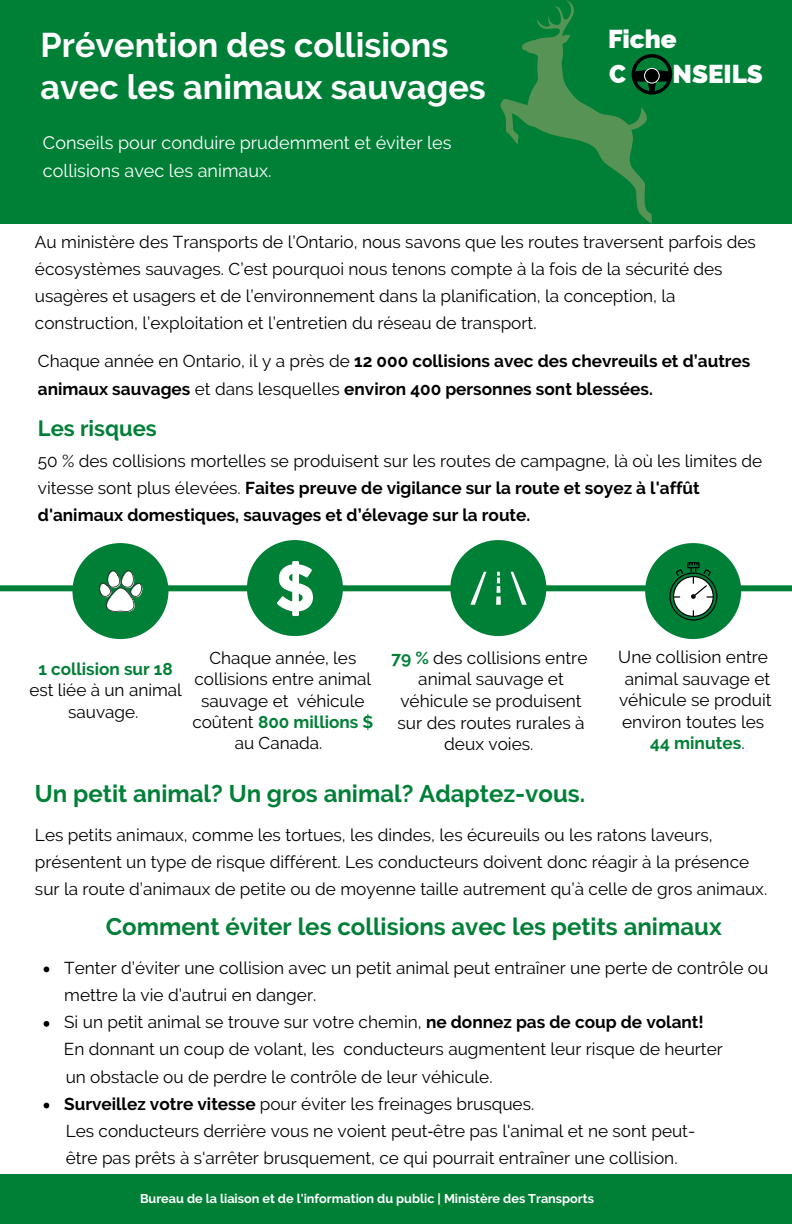
<style>
.page{position:relative;width:792px;height:1224px;background:#fff}
.page>*{position:absolute;margin:0;border:0;box-sizing:border-box;transform-origin:0 0}
.t1{font:700 34.2px "Raleway";color:#fff}
.t2{font:800 26px "Raleway";color:#fff}
.t3{font:700 24px "Raleway";color:#008037}
.t4{font:700 22px "Raleway";color:#008037}
.t5{font:18px/28.4px "Raleway";color:#fff}
.t6{font:17.2px/27.2px "Raleway";color:#000}
.t7{font:700 17.2px/27.2px "Raleway";color:#000}
.t8{font:700 17.2px "Raleway";color:#008037}
.t9{font:700 12.6px "Raleway";color:#fff}
.s1{font-weight:400}
.s2{font-weight:700}
.s3{font-weight:700;color:#008037}
.s4{font-weight:400;color:#050607}
.s5{font-family:"Noto Sans"}
</style>
<div class="page">
<div style="left:0;top:0;width:792px;height:224px;background:#008037"></div>
<div style="left:0;top:1174px;width:792px;height:50px;background:#008037"></div>
<svg style="left:500px;top:0;width:172px;height:223px"></svg>
<svg style="left:44px;top:967px;width:5px;height:5px"></svg>
<svg style="left:44px;top:1021px;width:5px;height:6px"></svg>
<svg style="left:44px;top:1103px;width:5px;height:5px"></svg>
<div style="left:0;top:585px;width:792px;height:6px;background:#008037"></div>
<div style="left:450px;top:540px;width:96px;height:96px;background:#008037;border-radius:50%"></div>
<svg style="left:470px;top:572px;width:16px;height:33px"></svg>
<svg style="left:511px;top:572px;width:16px;height:33px"></svg>
<div style="left:496px;top:596px;width:5px;height:9px;background:#fff"></div>
<svg style="left:497px;top:572px;width:3px;height:21px"></svg>
<div style="left:247px;top:540px;width:96px;height:96px;background:#008037;border-radius:50%"></div>
<div style="left:72px;top:543px;width:96px;height:96px;background:#008037;border-radius:50%"></div>
<svg style="left:99px;top:570px;width:43px;height:42px"></svg>
<div style="left:645px;top:543px;width:96px;height:96px;background:#008037;border-radius:50%"></div>
<svg style="left:669px;top:562px;width:48px;height:59px"></svg>
<svg style="left:277px;top:561px;width:36px;height:55px"></svg>
<p class="t1" style="left:41px;top:25px;width:409px">Prévention des collisions</p>
<p class="t1" style="left:41px;top:67px;width:447px">avec les animaux sauvages</p>
<p class="t5" style="left:43px;top:128px;width:410px">Conseils pour conduire prudemment et éviter les collisions avec les animaux.</p>
<p class="t2" style="left:608px;top:23px;width:70px">Fiche</p>
<p class="t2" style="left:609px;top:59px;width:18px">C</p>
<p class="t2" style="left:673px;top:59px;width:92px">NSEILS</p>
<p class="t6" style="left:35px;top:228px;width:722px">Au ministère des Transports de l’Ontario, nous savons que les routes traversent parfois des écosystèmes sauvages. C’est pourquoi nous tenons compte à la fois de la sécurité des usagères et usagers et de l’environnement dans la planification, la conception, la construction, l’exploitation et l’entretien du réseau de transport.</p>
<p class="t7" style="left:38px;top:348px;width:714px"><span class="s1">Chaque année en Ontario, il y a près de</span> 12 000 collisions avec des chevreuils et d’autres animaux sauvages <span class="s1">et dans lesquelles</span> environ 400 personnes sont blessées.</p>
<p class="t4" style="left:38px;top:415px;width:120px">Les risques</p>
<p class="t6" style="left:38px;top:447px;width:726px">50 % des collisions mortelles se produisent sur les routes de campagne, là où les limites de vitesse sont plus élevées. <span class="s2">Faites preuve de vigilance sur la route et soyez à l'affût d'animaux domestiques, sauvages et d’élevage sur la route.</span></p>
<p class="t6" style="left:29px;top:658px;width:154px;line-height:21.4px;text-align:center"><span class="s3">1 collision sur 18 </span>est liée à un animal sauvage.</p>
<p class="t6" style="left:192px;top:647px;width:182px;line-height:21.4px;text-align:center">Chaque année, les collisions entre animal sauvage et véhicule coûtent <span class="s3">800 millions $ </span>au Canada.</p>
<p class="t6" style="left:392px;top:647px;width:197px;line-height:21.6px;text-align:center"><span class="s3">79 %</span> des collisions entre animal sauvage et véhicule se produisent sur des routes rurales à deux voies.</p>
<p class="t6" style="left:618px;top:646px;width:155px;line-height:21.6px;text-align:center">Une collision entre animal sauvage et véhicule se produit environ toutes les</p>
<p class="t8" style="left:650px;top:733px;width:96px">44 minutes<span class="s4">.</span></p>
<p class="t3" style="left:35px;top:779px;width:552px">Un petit animal? Un gros animal? Adaptez-vous.</p>
<p class="t6" style="left:35px;top:821px;width:734px">Les petits animaux, comme les tortues, les dindes, les écureuils ou les ratons laveurs, présentent un type de risque différent. Les conducteurs doivent donc réagir à la présence sur la route d’animaux de petite ou de moyenne taille autrement qu’à celle de gros animaux.</p>
<p class="t3" style="left:106px;top:912px;width:617px">Comment éviter les collisions avec les petits animaux</p>
<p class="t6" style="left:64px;top:954px;width:706px">Tenter d’éviter une collision avec un petit animal peut entraîner une perte de contrôle ou mettre la vie d’autrui en danger.</p>
<p class="t6" style="left:64px;top:1008px;width:641px">Si un petit animal se trouve sur votre chemin, <span class="s2">ne donnez pas de coup de volant!</span></p>
<p class="t6" style="left:64px;top:1036px;width:660px">En donnant un coup de volant, les conducteurs augmentent leur risque de heurter</p>
<p class="t6" style="left:66px;top:1063px;width:428px">un obstacle ou de perdre le contrôle de leur véhicule.</p>
<p class="t6" style="left:66px;top:1117px;width:631px">Les conducteurs derrière vous ne voient peut<span class="s5">‑</span>être pas l'animal et ne sont peut-</p>
<p class="t6" style="left:66px;top:1145px;width:613px">être pas prêts à s'arrêter brusquement, ce qui pourrait entraîner une collision.</p>
<p class="t6" style="left:64px;top:1090px;width:472px"><span class="s2">Surveillez votre vitesse</span> pour éviter les freinages brusques.</p>
<p class="t9" style="left:140px;top:1191px;width:455px">Bureau de la liaison et de l'information du public | Ministère des Transports</p>
</div>
